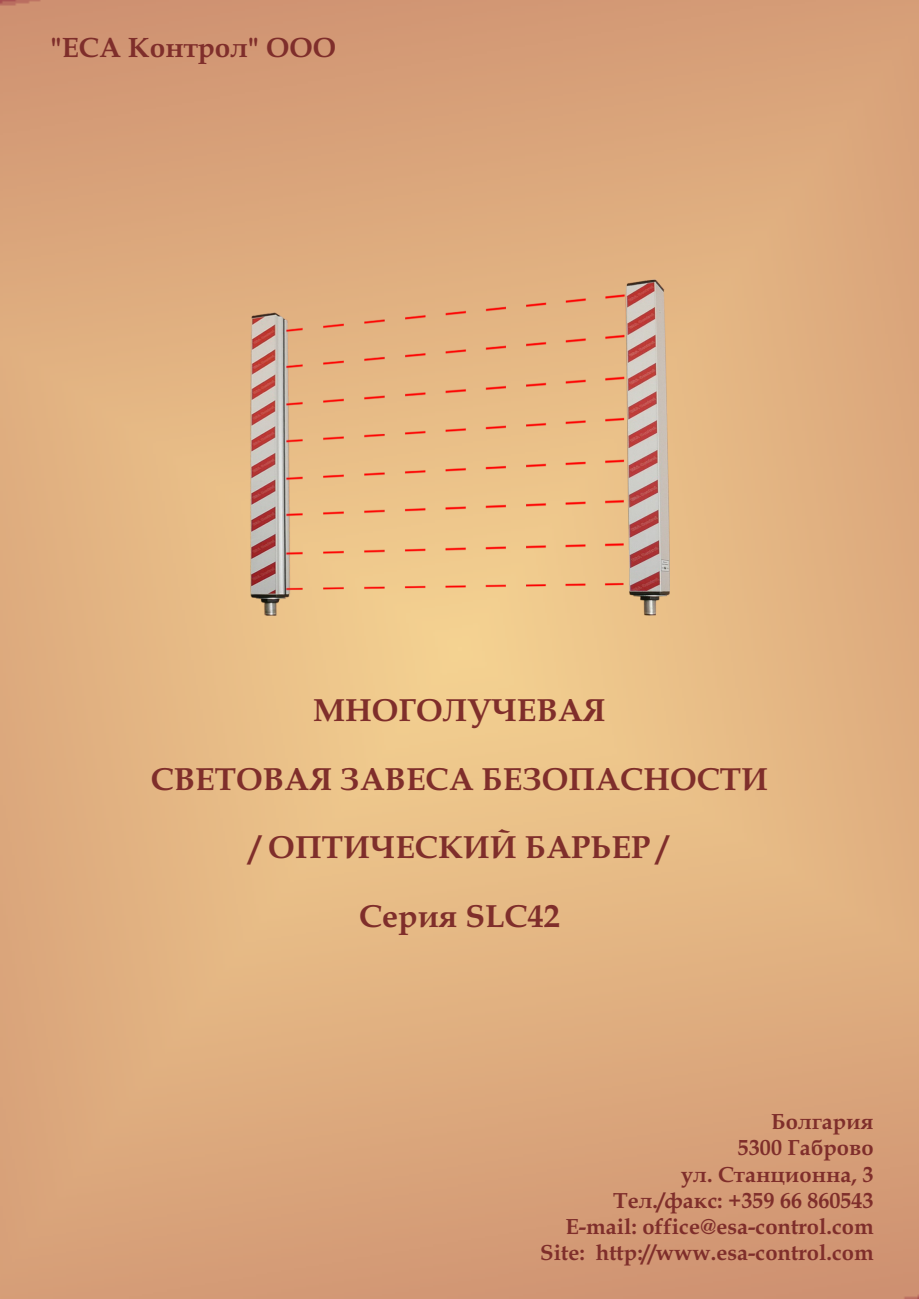
<style>
.page{position:relative;width:919px;height:1299px;background:#fff}
.page>*{position:absolute;margin:0;border:0;box-sizing:border-box;transform-origin:0 0}
.t1{font:700 32px/68.4px "Book Antiqua";color:#7f2e2b;text-align:center}
.t2{font:700 28px "Book Antiqua";color:#7f2e2b}
.t3{font:700 22px/26.2px "Book Antiqua";color:#7f2e2b;text-align:right}
</style>
<div class="page">
<img style="left:0;top:0;width:918px;height:1298px">
<img style="left:249px;top:278px;width:420px;height:340px">
<p class="t2" style="left:51px;top:37px;width:287px">"ЕСА Контрол" ООО</p>
<h1 class="t1" style="left:151px;top:679px;width:618px">МНОГОЛУЧЕВАЯ<br>СВЕТОВАЯ ЗАВЕСА БЕЗОПАСНОСТИ / ОПТИЧЕСКИЙ БАРЬЕР /<br>Серия SLC42</h1>
<p class="t3" style="left:540px;top:1110px;width:335px">Болгария<br>5300 Габрово<br>ул. Станционна, 3<br>Тел./факс: +359 66 860543<br>E-mail: office@esa-control.com<br>Site: http://www.esa-control.com</p>
</div>
